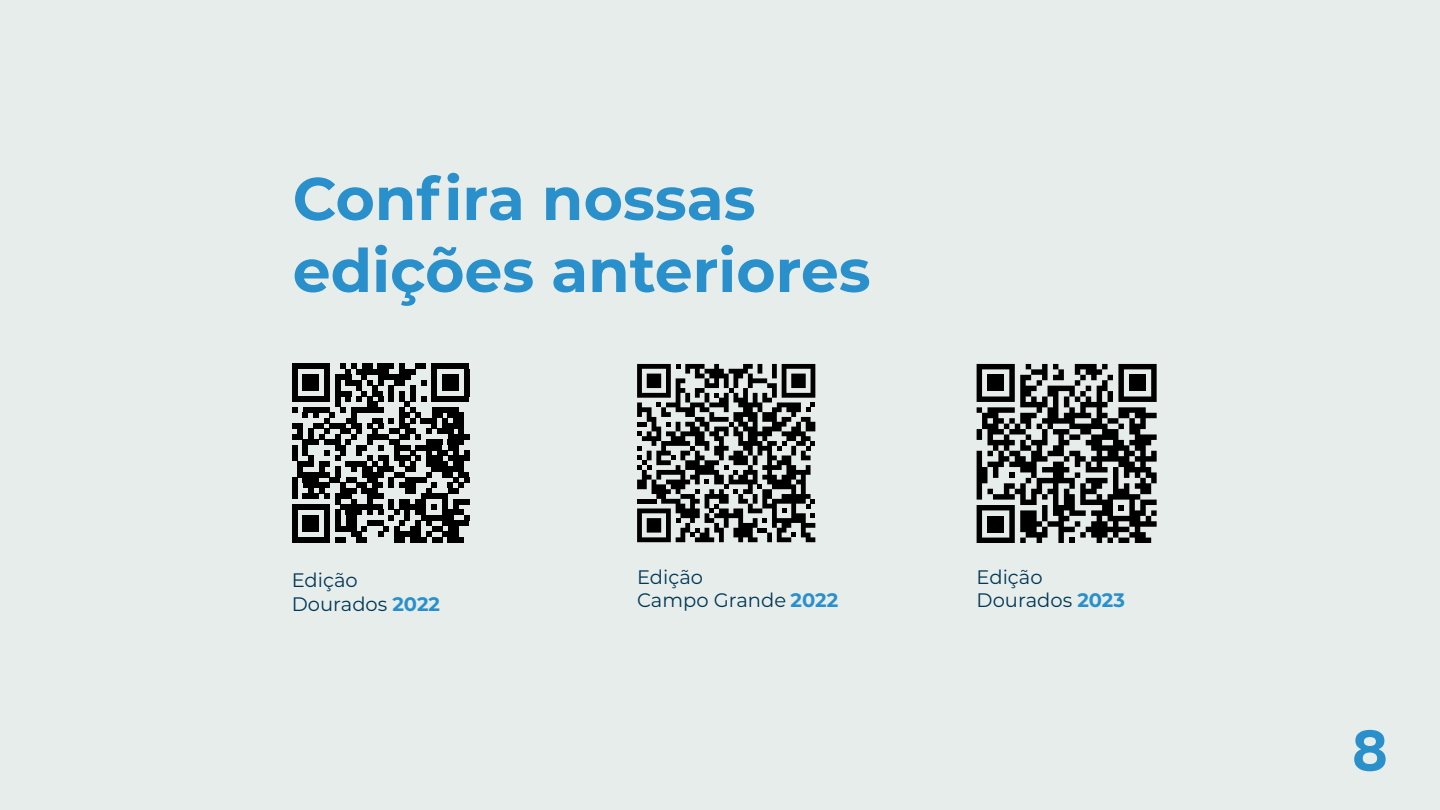
<style>
.page{position:relative;width:1440px;height:810px;background:#e6edea}
.page>*{position:absolute;margin:0;border:0;box-sizing:border-box;transform-origin:0 0}
.t1{font:700 60px/72px "Montserrat";color:#2a90cb}
.t2{font:700 53.7px "Sora";color:#2a90cb}
.t3{font:19.5px/23.4px "Montserrat";color:#013855}
.s1{font-weight:700;color:#2a90cb}
</style>
<div class="page">
<div style="left:292px;top:537px;width:38px;height:5px;background:#000001"></div>
<div style="left:335px;top:537px;width:11px;height:5px;background:#000001"></div>
<div style="left:356px;top:537px;width:11px;height:5px;background:#000001"></div>
<div style="left:432px;top:537px;width:10px;height:5px;background:#000001"></div>
<div style="left:448px;top:537px;width:16px;height:5px;background:#000001"></div>
<div style="left:410px;top:537px;width:16px;height:5px;background:#000001"></div>
<div style="left:394px;top:537px;width:11px;height:5px;background:#000001"></div>
<svg style="left:292px;top:364px;width:177px;height:173px"></svg>
<div style="left:437px;top:450px;width:11px;height:6px;background:#000001"></div>
<div style="left:448px;top:488px;width:11px;height:6px;background:#000001"></div>
<div style="left:426px;top:461px;width:22px;height:6px;background:#000001"></div>
<svg style="left:637px;top:364px;width:178px;height:178px"></svg>
<svg style="left:977px;top:364px;width:180px;height:179px"></svg>
<div style="left:988px;top:516px;width:16px;height:16px;background:#000001"></div>
<h1 class="t1" style="left:293px;top:160px;width:579px">Confira nossas edições anteriores</h1>
<p class="t3" style="left:292px;top:568px;width:150px">Edição<br>Dourados <span class="s1">2022</span></p>
<p class="t3" style="left:637px;top:564px;width:203px">Edição<br>Campo Grande <span class="s1">2022</span></p>
<p class="t3" style="left:977px;top:564px;width:150px">Edição<br>Dourados <span class="s1">2023</span></p>
<h2 class="t2" style="left:1352px;top:707px;width:37px">8</h2>
</div>
